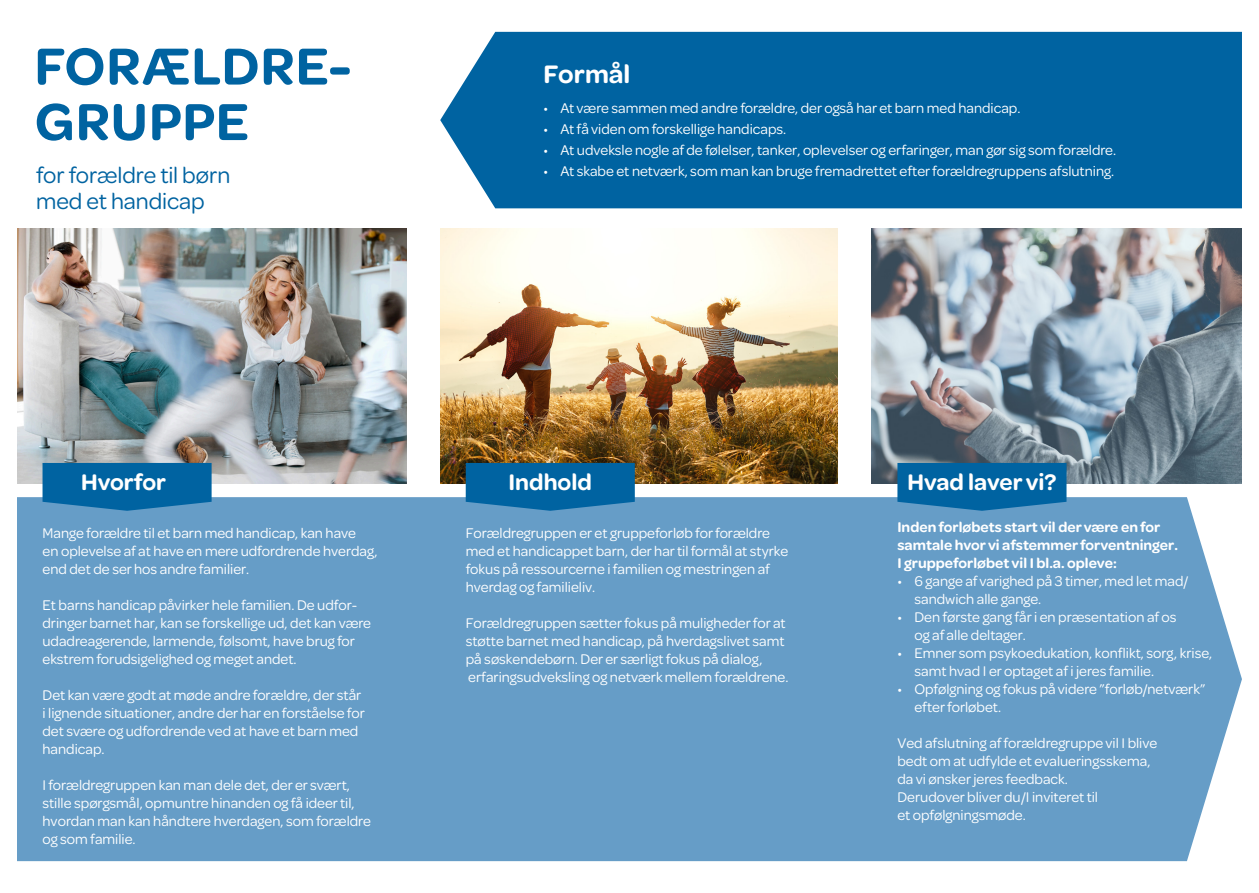
<style>
.page{position:relative;width:1259px;height:893px;background:#fff}
.page>*{position:absolute;margin:0;border:0;box-sizing:border-box;transform-origin:0 0}
.t1{font:600 55.5px/55.5px "Omnes";letter-spacing:.02em;color:#0063a1}
.t2{font:600 27px "Omnes";color:#fff}
.t3{font:24px/25.5px "Omnes";letter-spacing:-.005em;color:#0063a1}
.t4{font:600 24px "Omnes";color:#fff}
.t5{font:15px/18px "Omnes";color:#fff}
.t6{font:600 15px/18px "Omnes";color:#fff}
</style>
<div class="page">
<div style="left:440px;top:32px;width:802px;height:176px;background:#0063a1"></div>
<div style="left:17px;top:497px;width:1225px;height:364px;background:#669dc7"></div>
<img style="left:440px;top:229px;width:398px;height:255px">
<img style="left:17px;top:229px;width:389px;height:255px">
<img style="left:872px;top:229px;width:370px;height:255px">
<svg style="left:43px;top:463px;width:169px;height:48px;background:#0a68a4"></svg>
<svg style="left:466px;top:463px;width:169px;height:48px;background:#0a68a4"></svg>
<svg style="left:897px;top:463px;width:169px;height:48px;background:#0a68a4"></svg>
<h1 class="t1" style="left:35px;top:35px;width:319px">FORÆLDRE-<br>GRUPPE</h1>
<h3 class="t3" style="left:36px;top:161px;width:196px">for forældre til børn med et handicap</h3>
<h2 class="t2" style="left:543px;top:56px;width:89px">Formål</h2>
<p class="t5" style="left:543px;top:98px;width:478px">• At være sammen med andre forældre, der også har et barn med handicap.</p>
<p class="t5" style="left:543px;top:119px;width:244px">• At få viden om forskellige handicaps.</p>
<p class="t5" style="left:543px;top:140px;width:574px">• At udveksle nogle af de følelser, tanker, oplevelser og erfaringer, man gør sig som forældre.</p>
<p class="t5" style="left:543px;top:161px;width:572px">• At skabe et netværk, som man kan bruge fremadrettet efter forældregruppens afslutning.</p>
<h3 class="t4" style="left:81px;top:465px;width:86px">Hvorfor</h3>
<h3 class="t4" style="left:508px;top:465px;width:85px">Indhold</h3>
<h3 class="t4" style="left:907px;top:465px;width:150px">Hvad laver vi?</h3>
<p class="t5" style="left:43px;top:524px;width:337px">Mange forældre til et barn med handicap, kan have<br>en oplevelse af at have en mere udfordrende hverdag, end det de ser hos andre familier.</p>
<p class="t5" style="left:43px;top:596px;width:330px">Et barns handicap påvirker hele familien. De udfor&shy;dringer barnet har, kan se forskellige ud, det kan være udadreagerende, larmende, følsomt, have brug for ekstrem forudsigelighed og meget andet.</p>
<p class="t5" style="left:43px;top:686px;width:324px">Det kan være godt at møde andre forældre, der står i lignende situationer, andre der har en forståelse for det svære og udfordrende ved at have et barn med handicap.</p>
<p class="t5" style="left:43px;top:776px;width:330px">I forældregruppen kan man dele det, der er svært, stille spørgsmål, opmuntre hinanden og få ideer til, hvordan man kan håndtere hverdagen, som forældre og som familie.</p>
<p class="t5" style="left:466px;top:524px;width:324px">Forældregruppen er et gruppeforløb for forældre med et handicappet barn, der har til formål at styrke fokus på ressourcerne i familien og mestringen af hverdag og familieliv.</p>
<p class="t5" style="left:466px;top:614px;width:324px">Forældregruppen sætter fokus på muligheder for at støtte barnet med handicap, på hverdagslivet samt på søskendebørn. Der er særligt fokus på dialog, erfaringsudveksling og netværk mellem forældrene.</p>
<p class="t6" style="left:897px;top:517px;width:282px">Inden forløbets start vil der være en for samtale hvor vi afstemmer forventninger.<br>I gruppeforløbet vil I bl.a. opleve:</p>
<p class="t5" style="left:914px;top:572px;width:275px;text-indent:-17px">• 6 gange af varighed på 3 timer, med let mad/ sandwich alle gange.</p>
<p class="t5" style="left:914px;top:608px;width:263px;text-indent:-17px">• Den første gang får i en præsentation af os og af alle deltager.</p>
<p class="t5" style="left:914px;top:644px;width:299px;text-indent:-17px">• Emner som psykoedukation, konflikt, sorg, krise, samt hvad I er optaget af i jeres familie.</p>
<p class="t5" style="left:914px;top:680px;width:292px;text-indent:-17px">• Opfølgning og fokus på videre ”forløb/netværk” efter forløbet.</p>
<p class="t5" style="left:897px;top:734px;width:261px">Ved afslutning af forældregruppe vil I blive bedt om at udfylde et evalueringsskema, da vi ønsker jeres feedback.<br>Derudover bliver du/I inviteret til<br>et opfølgningsmøde.</p>
</div>
